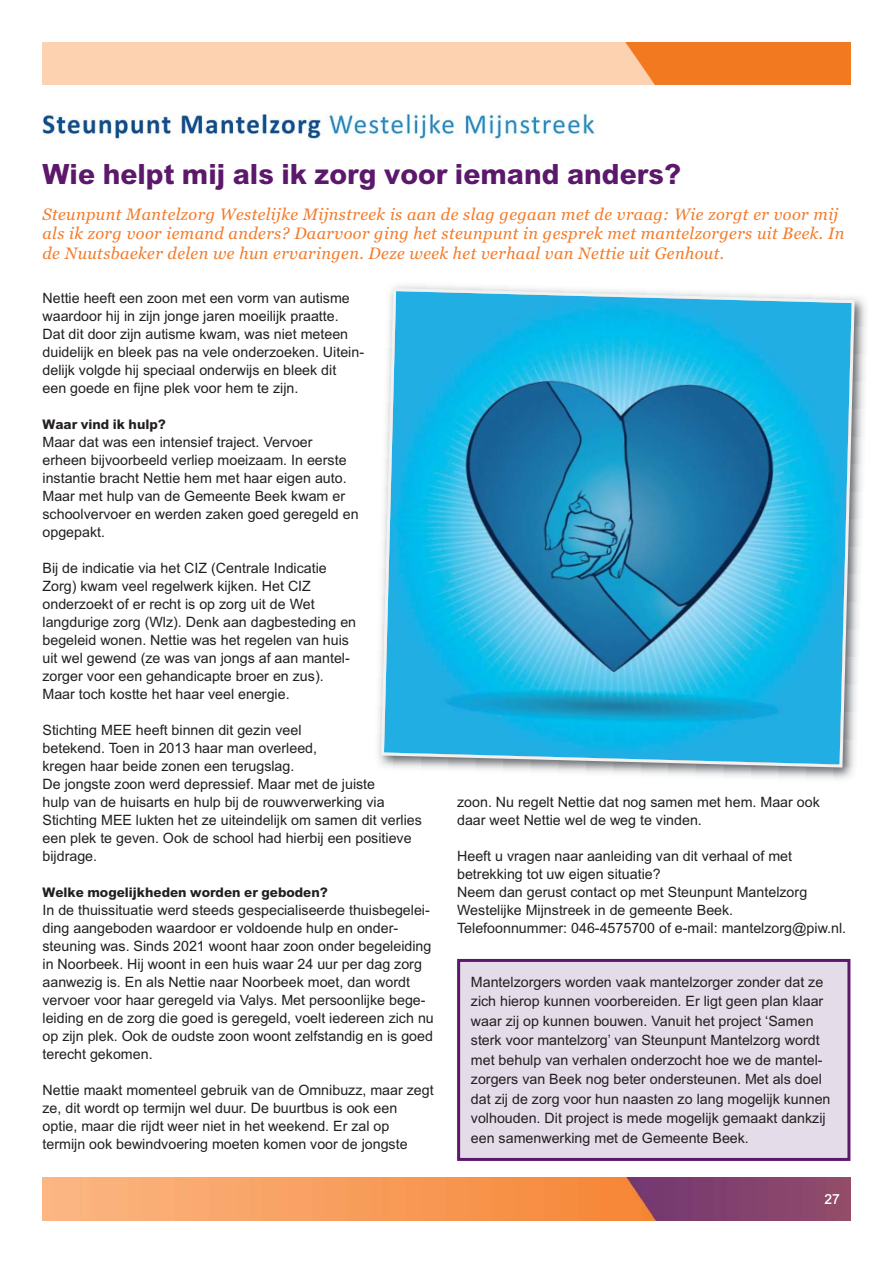
<style>
.page{position:relative;width:893px;height:1263px;background:#fff}
.page>*{position:absolute;margin:0;border:0;box-sizing:border-box;transform-origin:0 0}
.t1{font:700 30px "Arial";color:#5c186a}
.t2{font:italic 16.5px/19.5px "Georgia";letter-spacing:.025em;color:#f47b29}
.t3{font:500 15px "Arial";color:#fff}
.t4{font:14.25px/18px "Arial";color:#231f20}
.t5{font:700 14.25px "Arial";color:#231f20}
</style>
<div class="page">
<svg style="left:43px;top:84px;width:807px;height:1px"></svg>
<img style="left:43px;top:43px;width:807px;height:41px">
<img style="left:43px;top:1178px;width:807px;height:42px">
<img style="left:378px;top:285px;width:488px;height:495px">
<svg style="left:379px;top:286px;width:477px;height:483px;background:#34aad5"></svg>
<div style="left:460px;top:962px;width:387px;height:196px;background:#e4dde9"></div>
<div style="left:457px;top:959px;width:393px;height:202px;border:3px solid #5c186a"></div>
<img style="left:42px;top:113px;width:553px;height:29px">
<h1 class="t1" style="left:43px;top:164px;width:640px">Wie helpt mij als ik zorg voor iemand anders?</h1>
<p class="t2" style="left:43px;top:206px;width:803px">Steunpunt Mantelzorg Westelijke Mijnstreek is aan de slag gegaan met de vraag: Wie zorgt er voor mij als ik zorg voor iemand anders? Daarvoor ging het steunpunt in gesprek met mantelzorgers uit Beek. In de Nuutsbaeker delen we hun ervaringen. Deze week het verhaal van Nettie uit Genhout.</p>
<p class="t4" style="left:43px;top:290px;width:323px">Nettie heeft een zoon met een vorm van autisme waardoor hij in zijn jonge jaren moeilijk praatte.<br>Dat dit door zijn autisme kwam, was niet meteen duidelijk en bleek pas na vele onderzoeken. Uitein&shy;delijk volgde hij speciaal onderwijs en bleek dit<br>een goede en fijne plek voor hem te zijn.</p>
<p class="t5" style="left:43px;top:420px;width:125px">Waar vind ik hulp?</p>
<p class="t4" style="left:43px;top:434px;width:318px">Maar dat was een intensief traject. Vervoer erheen bijvoorbeeld verliep moeizaam. In eerste instantie bracht Nettie hem met haar eigen auto.<br>Maar met hulp van de Gemeente Beek kwam er schoolvervoer en werden zaken goed geregeld en opgepakt.</p>
<p class="t4" style="left:43px;top:560px;width:315px">Bij de indicatie via het CIZ (Centrale Indicatie Zorg) kwam veel regelwerk kijken. Het CIZ onderzoekt of er recht is op zorg uit de Wet langdurige zorg (Wlz). Denk aan dagbesteding en begeleid wonen. Nettie was het regelen van huis uit wel gewend (ze was van jongs af aan mantel&shy;zorger voor een gehandicapte broer en zus).<br>Maar toch kostte het haar veel energie.</p>
<p class="t4" style="left:43px;top:722px;width:381px">Stichting MEE heeft binnen dit gezin veel<br>betekend. Toen in 2013 haar man overleed,<br>kregen haar beide zonen een terugslag.<br>De jongste zoon werd depressief. Maar met de juiste<br>hulp van de huisarts en hulp bij de rouwverwerking via Stichting MEE lukten het ze uiteindelijk om samen dit verlies een plek te geven. Ook de school had hierbij een positieve bijdrage.</p>
<p class="t5" style="left:43px;top:888px;width:287px">Welke mogelijkheden worden er geboden?</p>
<p class="t4" style="left:43px;top:902px;width:393px">In de thuissituatie werd steeds gespecialiseerde thuisbegelei&shy;ding aangeboden waardoor er voldoende hulp en onder&shy;steuning was. Sinds 2021 woont haar zoon onder begeleiding in Noorbeek. Hij woont in een huis waar 24 uur per dag zorg aanwezig is. En als Nettie naar Noorbeek moet, dan wordt vervoer voor haar geregeld via Valys. Met persoonlijke bege&shy;leiding en de zorg die goed is geregeld, voelt iedereen zich nu op zijn plek. Ook de oudste zoon woont zelfstandig en is goed terecht gekomen.</p>
<p class="t4" style="left:43px;top:1082px;width:393px">Nettie maakt momenteel gebruik van de Omnibuzz, maar zegt ze, dit wordt op termijn wel duur. De buurtbus is ook een optie, maar die rijdt weer niet in het weekend. Er zal op termijn ook bewindvoering moeten komen voor de jongste</p>
<p class="t4" style="left:457px;top:794px;width:364px">zoon. Nu regelt Nettie dat nog samen met hem. Maar ook daar weet Nettie wel de weg te vinden.</p>
<p class="t4" style="left:457px;top:848px;width:391px">Heeft u vragen naar aanleiding van dit verhaal of met betrekking tot uw eigen situatie?<br>Neem dan gerust contact op met Steunpunt Mantelzorg Westelijke Mijnstreek in de gemeente Beek.<br>Telefoonnummer: 046-4575700 of e-mail: mantelzorg@piw.nl.</p>
<p class="t4" style="left:471px;top:973px;width:361px;line-height:19.5px">Mantelzorgers worden vaak mantelzorger zonder dat ze zich hierop kunnen voorbereiden. Er ligt geen plan klaar waar zij op kunnen bouwen. Vanuit het project ‘Samen sterk voor mantelzorg’ van Steunpunt Mantelzorg wordt met behulp van verhalen onderzocht hoe we de mantel&shy;zorgers van Beek nog beter ondersteunen. Met als doel dat zij de zorg voor hun naasten zo lang mogelijk kunnen volhouden. Dit project is mede mogelijk gemaakt dankzij een samenwerking met de Gemeente Beek.</p>
<p class="t3" style="left:824px;top:1194px;width:17px">27</p>
</div>
